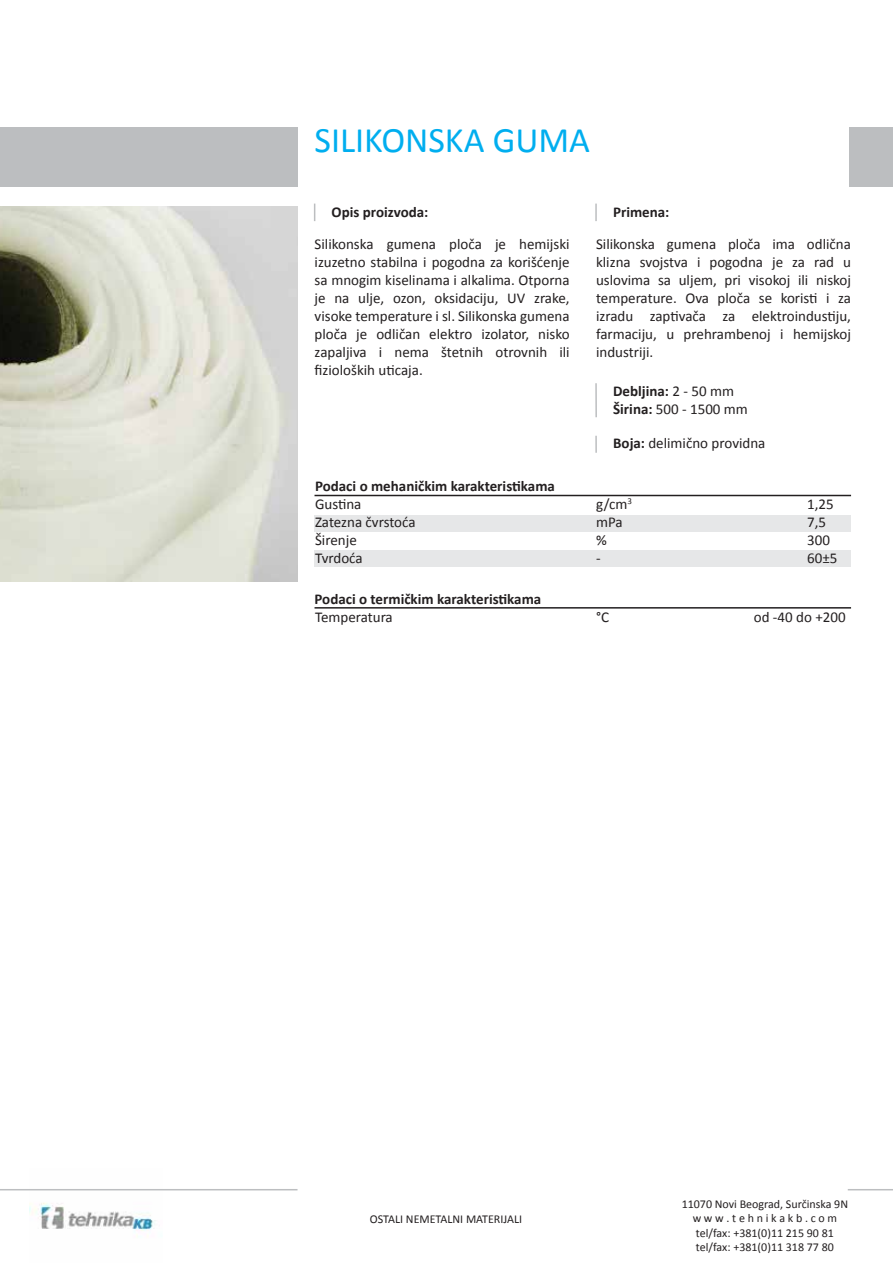
<style>
.page{position:relative;width:893px;height:1263px;background:#fff}
.page>*{position:absolute;margin:0;border:0;box-sizing:border-box;transform-origin:0 0}
.t1{font:36px "Calibri";color:#00aeef}
.t2{font:15px/18px "Calibri";color:#231f20}
.t3{font:700 15px/18px "Calibri";color:#231f20}
.t4{font:12px/14.4px "Calibri";color:#231f20;text-align:center}
.s1{font-weight:400}
.s2{font-weight:700}
</style>
<div class="page">
<div style="left:0;top:128px;width:298px;height:59px;background:#bcbec0"></div>
<div style="left:849px;top:128px;width:44px;height:59px;background:#bcbec0"></div>
<img style="left:30px;top:1190px;width:132px;height:47px">
<hr style="left:0;top:1189px;width:298px;height:1px;background:#bcbec0">
<hr style="left:848px;top:1189px;width:45px;height:1px;background:#bcbec0">
<svg style="left:314px;top:204px;width:1px;height:17px"></svg>
<svg style="left:595px;top:204px;width:2px;height:17px"></svg>
<hr style="left:595px;top:383px;width:2px;height:34px;background:#bcbec0">
<hr style="left:314px;top:495px;width:537px;height:1px;background:#231f20">
<div style="left:314px;top:515px;width:536px;height:16px;background:#e6e7e8"></div>
<div style="left:314px;top:550px;width:537px;height:17px;background:#e6e7e8"></div>
<svg style="left:595px;top:436px;width:2px;height:17px"></svg>
<hr style="left:314px;top:607px;width:537px;height:2px;background:#231f20">
<img style="left:0;top:206px;width:298px;height:375px">
<h1 class="t1" style="left:315px;top:117px;width:277px">SILIKONSKA GUMA</h1>
<p class="t3" style="left:332px;top:203px;width:98px">Opis proizvoda:</p>
<p class="t2" style="left:315px;top:235px;width:257px;text-align:justify">Silikonska gumena ploča je hemijski izuzetno stabilna i pogodna za korišćenje sa mnogim kiselinama i alkalima. Otporna je na ulje, ozon, oksidaciju, UV zrake, visoke temperature i sl. Silikonska gumena ploča je odličan elektro izolator, nisko zapaljiva i nema štetnih otrovnih ili fizioloških uticaja.</p>
<p class="t3" style="left:613px;top:203px;width:58px">Primena:</p>
<p class="t2" style="left:596px;top:235px;width:256px;text-align:justify">Silikonska gumena ploča ima odlična klizna svojstva i pogodna je za rad u uslovima sa uljem, pri visokoj ili niskoj temperature. Ova ploča se koristi i za izradu zaptivača za elektroindustiju, farmaciju, u prehrambenoj i hemijskoj industriji.</p>
<p class="t3" style="left:613px;top:382px;width:136px">Debljina: <span class="s1">2 - 50 mm<br></span>Širina: <span class="s1">500 - 1500 mm</span></p>
<p class="t2" style="left:613px;top:434px;width:154px"><span class="s2">Boja:</span> delimično providna</p>
<p class="t3" style="left:315px;top:477px;width:241px">Podaci o mehaničkim karakteristikama</p>
<p class="t2" style="left:315px;top:495px;width:102px">Gustina<br>Zatezna čvrstoća<br>Širenje<br>Tvrdoća</p>
<p class="t2" style="left:807px;top:495px;width:32px">1,25<br>7,5<br>300<br>60±5</p>
<p class="t2" style="left:596px;top:495px;width:38px">g/cm<sup>3 </sup>mPa %<br>-</p>
<p class="t3" style="left:315px;top:590px;width:228px">Podaci o termičkim karakteristikama</p>
<p class="t2" style="left:315px;top:608px;width:79px">Temperatura</p>
<p class="t2" style="left:596px;top:608px;width:15px">°C</p>
<p class="t2" style="left:754px;top:608px;width:93px">od -40 do +200</p>
<p class="t4" style="left:370px;top:1211px;width:154px">OSTALI NEMETALNI MATERIJALI</p>
<p class="t4" style="left:682px;top:1197px;width:168px">11070 Novi Beograd, Surčinska 9N w w w . t e h n i k a k b . c o m tel/fax: +381(0)11 215 90 81 tel/fax: +381(0)11 318 77 80</p>
</div>
